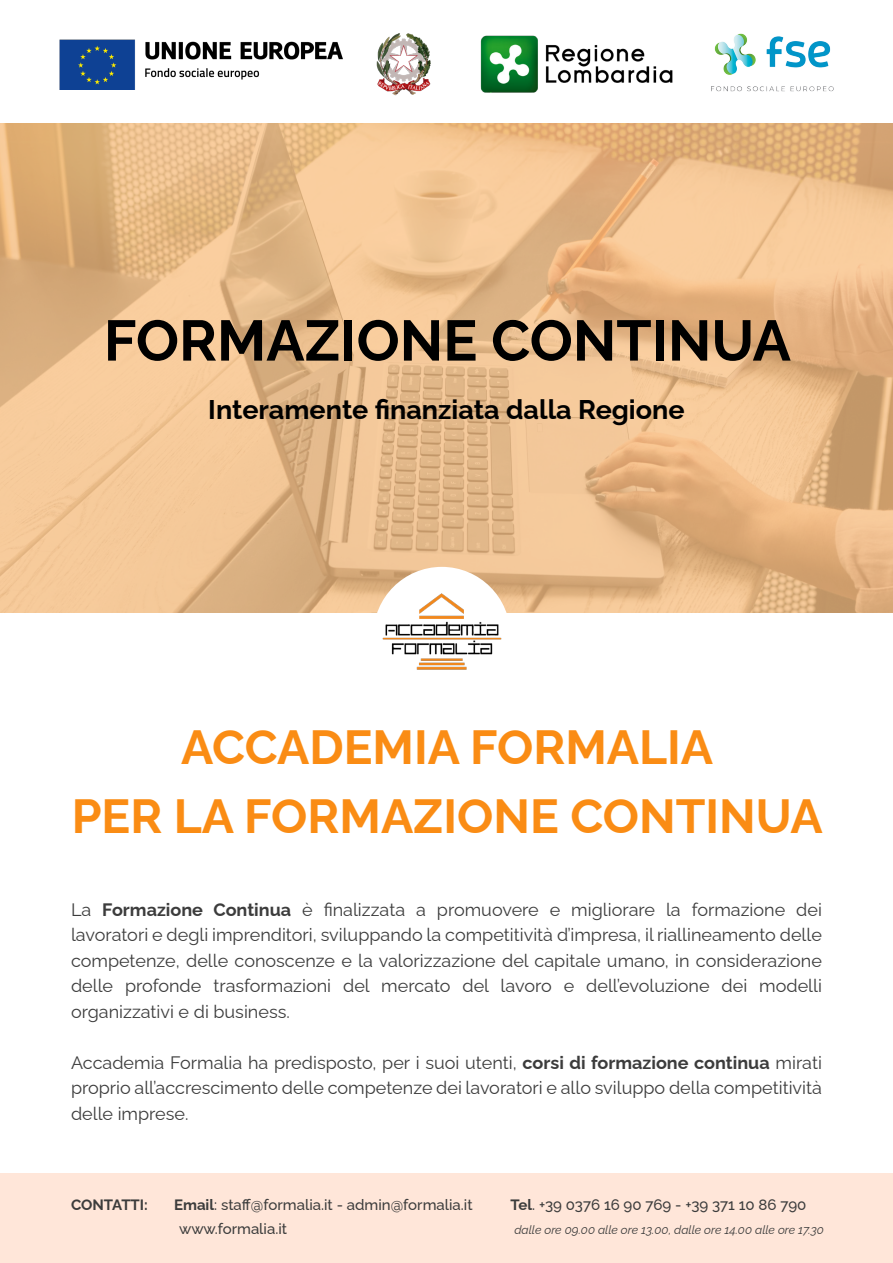
<style>
.page{position:relative;width:893px;height:1263px;background:#fff}
.page>*{position:absolute;margin:0;border:0;box-sizing:border-box;transform-origin:0 0}
.Titolo_Paragrafo{font:700 57px "Raleway";color:#000}
.Sottotitolo__compete{font:700 48px "Raleway";color:#fa8c14}
.Paragrafo{font:700 27px "Raleway";color:#000}
.Paragrafo__Formare_p{font:18px/25.5px "Raleway";color:#3c3c3c;text-align:justify}
.Contatti_-_1_riga{font:500 15px "Raleway";color:#3c3c3c}
.Contatti_-_2_riga{font:500 15px "Raleway";color:#3c3c3c}
.Contatti_-_1_riga-2{font:700 15px "Raleway";color:#3c3c3c}
.Contatti_-_2_riga-2{font:italic 12px "Raleway";color:#3c3c3c}
.s1{font-weight:700}
</style>
<div class="page">
<svg style="left:0;top:123px;width:893px;height:489px;background:#e9bc8b"></svg>
<div style="left:0;top:1174px;width:893px;height:89px;background:#ffe6d9"></div>
<div style="left:373px;top:567px;width:137px;height:137px;background:#fff;border-radius:50%"></div>
<img style="left:380px;top:570px;width:123px;height:100px">
<img style="left:376px;top:33px;width:55px;height:63px">
<img style="left:711px;top:33px;width:123px;height:59px">
<img style="left:480px;top:35px;width:193px;height:58px">
<img style="left:59px;top:39px;width:284px;height:51px">
<p class="Titolo_Paragrafo" style="left:104px;top:295px;width:688px">FORMAZIONE CONTINUA</p>
<p class="Paragrafo" style="left:208px;top:388px;width:478px">Interamente finanziata dalla Regione</p>
<p class="Sottotitolo__compete" style="left:181px;top:709px;width:533px">ACCADEMIA FORMALIA</p>
<p class="Sottotitolo__compete" style="left:72px;top:778px;width:753px">PER LA FORMAZIONE CONTINUA</p>
<p class="Paragrafo__Formare_p" style="left:71px;top:895px;width:752px">La <span class="s1">Formazione Continua</span> è finalizzata a promuovere e migliorare la formazione dei lavoratori e degli imprenditori, sviluppando la competitività d’impresa, il riallineamento delle competenze, delle conoscenze e la valorizzazione del capitale umano, in considerazione delle profonde trasformazioni del mercato del lavoro e dell’evoluzione dei modelli organizzativi e di business.</p>
<p class="Paragrafo__Formare_p" style="left:71px;top:1048px;width:752px">Accademia Formalia ha predisposto, per i suoi utenti, <span class="s1">corsi di formazione continua</span> mirati proprio all’accrescimento delle competenze dei lavoratori e allo sviluppo della competitività delle imprese.</p>
<p class="Contatti_-_1_riga-2" style="left:71px;top:1193px;width:78px">CONTATTI:</p>
<p class="Contatti_-_1_riga" style="left:174px;top:1193px;width:300px"><span class="s1">Email</span>: staff@formalia.it - admin@formalia.it</p>
<p class="Contatti_-_1_riga" style="left:511px;top:1193px;width:297px"><span class="s1">Tel</span>. +39 0376 16 90 769 - +39 371 10 86 790</p>
<p class="Contatti_-_2_riga" style="left:179px;top:1217px;width:110px">www.formalia.it</p>
<p class="Contatti_-_2_riga-2" style="left:514px;top:1220px;width:311px">dalle ore 09.00 alle ore 13.00, dalle ore 14.00 alle ore 17.30</p>
</div>
